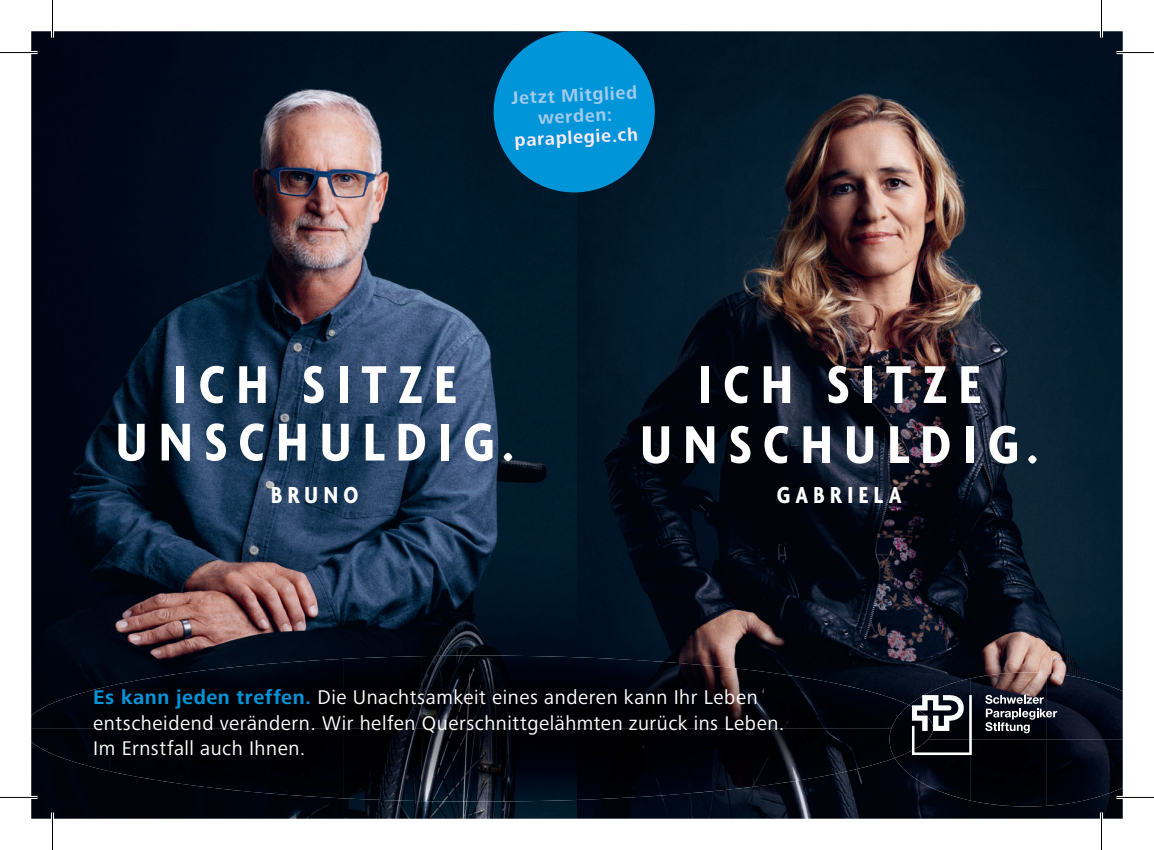
<style>
.page{position:relative;width:1154px;height:850px;background:#fff}
.page>*{position:absolute;margin:0;border:0;box-sizing:border-box;transform-origin:0 0}
.t1{font:700 condensed 57.5px/57.5px "Agenda";letter-spacing:.2em;color:#fff;text-align:center}
.t2{font:700 condensed 25px "Agenda";letter-spacing:.215em;color:#fff}
.t3{font:20.5px/25.5px "Frutiger Next Pro";letter-spacing:.025em;color:#fff}
.t4{font:700 18.5px/21px "Frutiger Next Pro";color:#a2caeb;text-align:center}
.t5{font:700 18.5px "Frutiger Next Pro";color:#fce9f1}
.s1{font-weight:700;color:#0095d9}
</style>
<div class="page">
<img style="left:31px;top:31px;width:546px;height:787px">
<img style="left:577px;top:31px;width:546px;height:787px">
<div style="left:31px;top:685px;width:78px;height:85px;background:#00030b"></div>
<img style="left:109px;top:672px;width:78px;height:112px">
<img style="left:187px;top:663px;width:78px;height:129px">
<img style="left:265px;top:658px;width:78px;height:140px">
<img style="left:343px;top:655px;width:234px;height:146px">
<img style="left:577px;top:657px;width:83px;height:142px">
<img style="left:660px;top:661px;width:83px;height:134px">
<img style="left:743px;top:668px;width:83px;height:119px">
<img style="left:826px;top:681px;width:83px;height:47px">
<img style="left:826px;top:728px;width:69px;height:47px">
<img style="left:909px;top:678px;width:62px;height:26px">
<img style="left:971px;top:672px;width:152px;height:134px">
<img style="left:895px;top:754px;width:76px;height:46px">
<img style="left:889px;top:704px;width:44px;height:53px">
<svg style="left:912px;top:694px;width:60px;height:60px"></svg>
<svg style="left:985px;top:694px;width:72px;height:38px"></svg>
<svg style="left:491px;top:31px;width:166px;height:163px"></svg>
<hr style="left:0;top:51px;width:38px;height:3px;background:#fff">
<hr style="left:1116px;top:51px;width:38px;height:3px;background:#fff">
<hr style="left:0;top:795px;width:38px;height:3px;background:#fff">
<hr style="left:1116px;top:795px;width:38px;height:3px;background:#fff">
<hr style="left:51px;top:0;width:3px;height:38px;background:#fff">
<hr style="left:51px;top:812px;width:3px;height:37px;background:#fff">
<hr style="left:1100px;top:0;width:3px;height:38px;background:#fff">
<hr style="left:1100px;top:812px;width:3px;height:37px;background:#fff">
<hr style="left:0;top:52px;width:38px;height:1px;background:#000">
<hr style="left:1116px;top:52px;width:38px;height:1px;background:#000">
<hr style="left:0;top:796px;width:38px;height:1px;background:#000">
<hr style="left:1116px;top:796px;width:38px;height:1px;background:#000">
<hr style="left:52px;top:0;width:1px;height:38px;background:#000">
<hr style="left:52px;top:812px;width:1px;height:37px;background:#000">
<hr style="left:1101px;top:0;width:1px;height:38px;background:#000">
<hr style="left:1101px;top:812px;width:1px;height:37px;background:#000">
<p class="t4" style="left:511px;top:88px;width:127px;rotate:-3deg">Jetzt Mitglied werden:</p>
<p class="t5" style="left:514px;top:130px;width:125px;rotate:-3deg">paraplegie.ch</p>
<h1 class="t1" style="left:116px;top:359px;width:399px">ICH SITZE<br>UNSCHULDIG.</h1>
<h1 class="t1" style="left:640px;top:358px;width:399px;line-height:60px">ICH SITZE<br>UNSCHULDIG.</h1>
<p class="t2" style="left:271px;top:481px;width:89px">BRUNO</p>
<p class="t2" style="left:777px;top:481px;width:126px">GABRIELA</p>
<p class="t3" style="left:93px;top:684px;width:693px"><span class="s1">Es kann jeden treffen.</span> Die Unachtsamkeit eines anderen kann Ihr Leben entscheidend verändern. Wir helfen Querschnittgelähmten zurück ins Leben.<br>Im Ernstfall auch Ihnen.</p>
</div>
